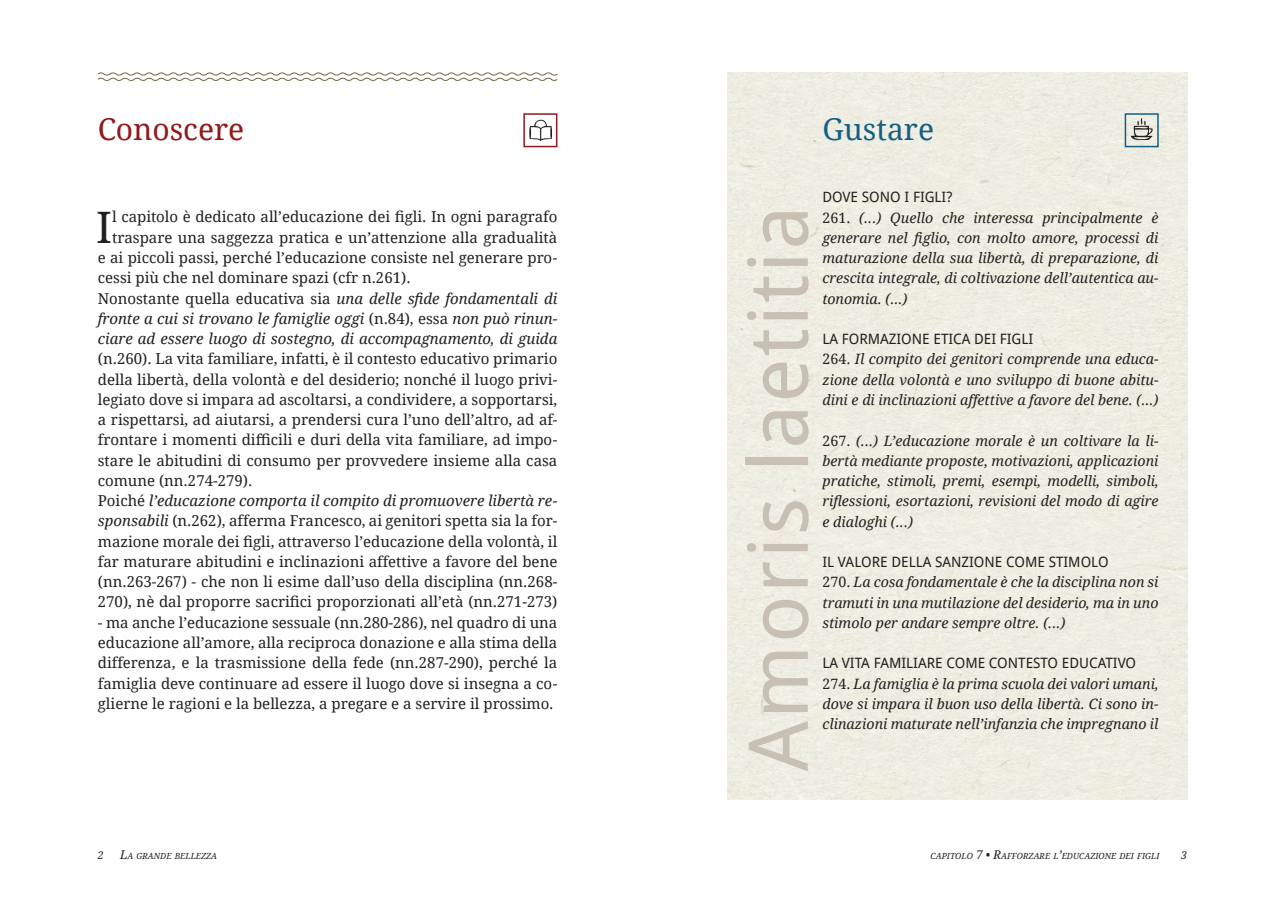
<style>
.page{position:relative;width:1285px;height:919px;background:#fff}
.page>*{position:absolute;margin:0;border:0;box-sizing:border-box;transform-origin:0 0}
.t1{font:82.5px "Droid Sans";letter-spacing:.025em;color:#c7c0b3}
.t2{font:43.35px "Droid Serif";color:#231f20}
.t3{font:30px "Droid Serif";color:#92191c}
.t4{font:30px "Droid Serif";color:#155f83}
.t5{font:15px/20.2px "Droid Serif";color:#231f20;text-align:justify}
.t6{font:italic 14.25px/20.2px "Droid Serif";color:#231f20;text-align:justify}
.t7{font:14.25px "Droid Sans";color:#231f20}
.t8{font:italic 10.5px "Droid Serif";color:#231f20}
.t9{font:italic 8.4px "Droid Serif";color:#231f20}
.s1{font-style:italic}
.s2{font-style:normal}
.s3{font-size:12px}
</style>
<div class="page">
<div style="left:727px;top:73px;width:459px;height:726px;background:#efede2"></div>
<svg style="left:1130px;top:118px;width:23px;height:24px"></svg>
<div style="left:1124px;top:113px;width:34px;height:34px;border:2px solid #155f83"></div>
<svg style="left:529px;top:119px;width:23px;height:22px"></svg>
<div style="left:523px;top:113px;width:34px;height:34px;border:2px solid #92191c"></div>
<svg style="left:97px;top:72px;width:461px;height:9px"></svg>
<p class="t3" style="left:98px;top:111px;width:148px">Conoscere</p>
<p class="t2" style="left:96px;top:200px;width:17px">I</p>
<p class="t5" style="left:112px;top:207px;width:446px">l capitolo è dedicato all’educazione dei figli. In ogni paragrafo</p>
<p class="t5" style="left:112px;top:227px;width:446px">traspare una saggezza pratica e un’attenzione alla gradualità</p>
<p class="t5" style="left:98px;top:247px;width:461px">e ai piccoli passi, perché l’educazione consiste nel generare pro-</p>
<p class="t5" style="left:98px;top:268px;width:314px">cessi più che nel dominare spazi (cfr n.261).</p>
<p class="t5" style="left:98px;top:288px;width:461px">Nonostante quella educativa sia <span class="s1">una delle sfide fondamentali di fronte a cui si trovano le famiglie oggi</span> (n.84), essa <span class="s1">non può rinun&shy;ciare ad essere luogo di sostegno, di accompagnamento, di guida </span>(n.260). La vita familiare, infatti, è il contesto educativo primario della libertà, della volontà e del desiderio; nonché il luogo privi&shy;legiato dove si impara ad ascoltarsi, a condividere, a sopportarsi, a rispettarsi, ad aiutarsi, a prendersi cura l’uno dell’altro, ad af&shy;frontare i momenti difficili e duri della vita familiare, ad impo&shy;stare le abitudini di consumo per provvedere insieme alla casa comune (nn.274-279).</p>
<p class="t5" style="left:98px;top:490px;width:461px">Poiché <span class="s1">l’educazione comporta il compito di promuovere libertà re&shy;sponsabili</span> (n.262), afferma Francesco, ai genitori spetta sia la for&shy;mazione morale dei figli, attraverso l’educazione della volontà, il far maturare abitudini e inclinazioni affettive a favore del bene (nn.263-267) - che non li esime dall’uso della disciplina (nn.268- 270), nè dal proporre sacrifici proporzionati all’età (nn.271-273)</p>
<p class="t5" style="left:98px;top:612px;width:461px">- ma anche l’educazione sessuale (nn.280-286), nel quadro di una educazione all’amore, alla reciproca donazione e alla stima della differenza, e la trasmissione della fede (nn.287-290), perché la famiglia deve continuare ad essere il luogo dove si insegna a co&shy;glierne le ragioni e la bellezza, a pregare e a servire il prossimo.</p>
<p class="t4" style="left:822px;top:111px;width:113px">Gustare</p>
<p class="t1" style="left:726px;top:771px;width:567px;rotate:-90deg">Amoris laetitia</p>
<p class="t7" style="left:822px;top:188px;width:131px">DOVE SONO I FIGLI?</p>
<p class="t6" style="left:822px;top:207px;width:337px"><span class="s2">261.</span> (...) Quello che interessa principalmente è generare nel figlio, con molto amore, processi di maturazione della sua libertà, di preparazione, di crescita integrale, di coltivazione dell’autentica au&shy;tonomia. (...)</p>
<p class="t7" style="left:822px;top:330px;width:212px">LA FORMAZIONE ETICA DEI FIGLI</p>
<p class="t6" style="left:822px;top:349px;width:337px"><span class="s2">264.</span> Il compito dei genitori comprende una educa&shy;zione della volontà e uno sviluppo di buone abitu&shy;dini e di inclinazioni affettive a favore del bene. (...)</p>
<p class="t6" style="left:822px;top:430px;width:337px"><span class="s2">267.</span> (...) L’educazione morale è un coltivare la li&shy;bertà mediante proposte, motivazioni, applicazioni pratiche, stimoli, premi, esempi, modelli, simboli, riflessioni, esortazioni, revisioni del modo di agire e dialoghi (...)</p>
<p class="t7" style="left:822px;top:553px;width:288px">IL VALORE DELLA SANZIONE COME STIMOLO</p>
<p class="t6" style="left:822px;top:572px;width:337px"><span class="s2">270.</span> La cosa fondamentale è che la disciplina non si tramuti in una mutilazione del desiderio, ma in uno stimolo per andare sempre oltre. (...)</p>
<p class="t7" style="left:822px;top:654px;width:315px">LA VITA FAMILIARE COME CONTESTO EDUCATIVO</p>
<p class="t6" style="left:822px;top:673px;width:337px"><span class="s2">274.</span> La famiglia è la prima scuola dei valori umani, dove si impara il buon uso della libertà. Ci sono in&shy;clinazioni maturate nell’infanzia che impregnano il</p>
<p class="t8" style="left:98px;top:849px;width:7px">2</p>
<p class="t9" style="left:120px;top:851px;width:99px"><span class="s3">L</span>A GRANDE BELL EZZA</p>
<p class="t9" style="left:930px;top:851px;width:230px">CAPITOLO <span class="s3">7 • R</span>AFFORZARE L<span class="s3">’</span>EDUCAZIONE DEI FIGLI</p>
<p class="t8" style="left:1180px;top:849px;width:7px">3</p>
</div>
